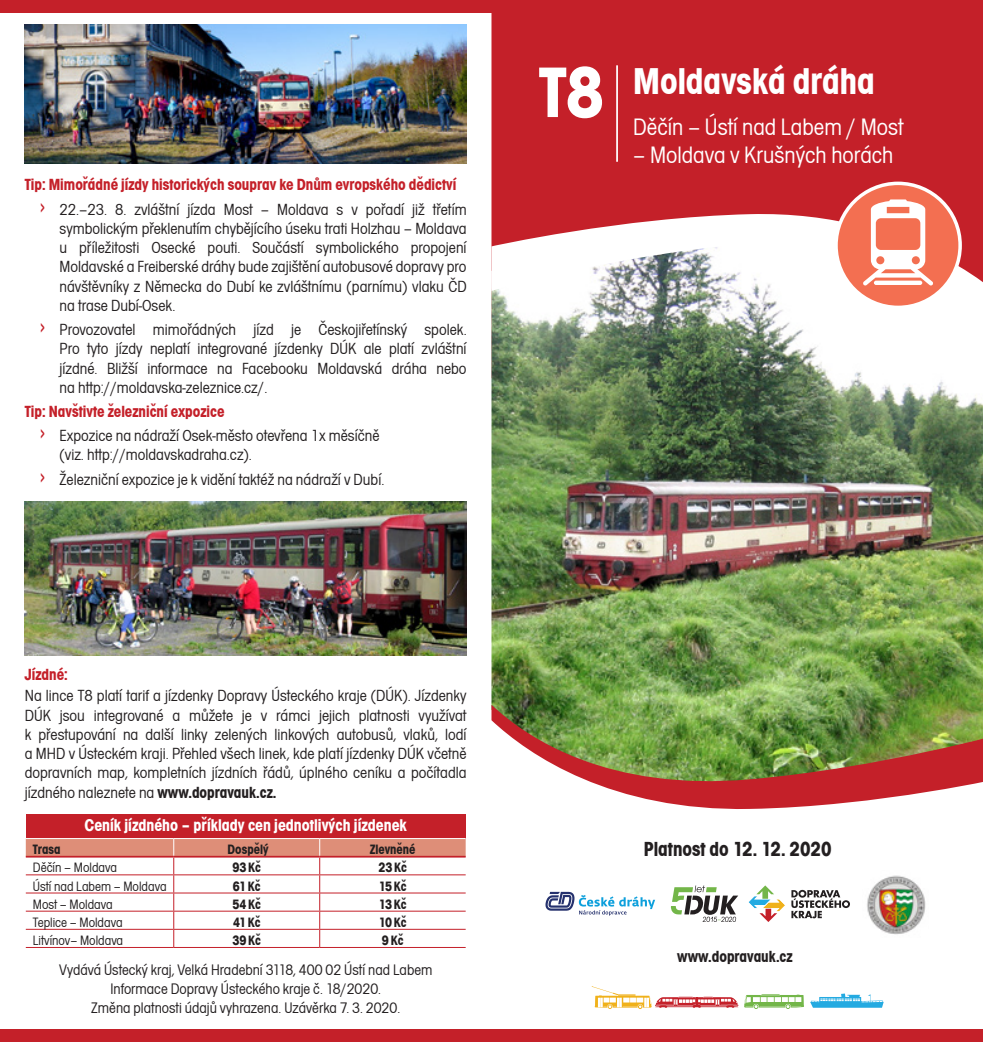
<style>
.page{position:relative;width:983px;height:1042px;background:#fff}
.page>*{position:absolute;margin:0;border:0;box-sizing:border-box;transform-origin:0 0}
.t1{font:700 condensed 74.2px "Avant Garde Gothic Itc TEE";color:#fff}
.t2{font:700 condensed 38.5px "Avant Garde Gothic Itc TEE";color:#fff}
.t3{font:condensed 24.5px "Avant Garde Gothic Itc TEE";color:#fff}
.t4{font:700 condensed 21px "Avant Garde Gothic Itc TEE";color:#231f20}
.t5{font:700 condensed 17.5px "Avant Garde Gothic Itc TEE";color:#fff}
.t6{font:condensed 16.62px/19.2px "Avant Garde Gothic Itc TEE";color:#231f20;text-align:justify}
.t7{font:700 condensed 16.62px/24.2px "Avant Garde Gothic Itc TEE";color:#c42029}
.t8{font:700 condensed 16.62px "Avant Garde Gothic Itc TEE";color:#231f20}
.t9{font:condensed 15.75px/19.2px "Avant Garde Gothic Itc TEE";color:#231f20;text-align:center}
.t10{font:condensed 14px "Avant Garde Gothic Itc TEE";color:#231f20}
.t11{font:700 condensed 14px "Avant Garde Gothic Itc TEE";color:#231f20}
.s1{font-weight:400;font-size:28px}
.s2{font-weight:400;color:#231f20}
.s3{font-size:28px;color:#c42029}
.s4{font-weight:700;color:#c42029}
.s5{font-weight:700}
</style>
<div class="page">
<div style="left:0;top:0;width:982px;height:12px;background:#c42029"></div>
<div style="left:0;top:1029px;width:982px;height:13px;background:#c42029"></div>
<div style="left:26px;top:814px;width:439px;height:24px;background:#c42029"></div>
<svg style="left:26px;top:838px;width:439px;height:109px"></svg>
<hr style="left:26px;top:947px;width:148px;height:1px;background:#c42029">
<hr style="left:174px;top:947px;width:145px;height:1px;background:#c42029">
<hr style="left:319px;top:947px;width:146px;height:1px;background:#c42029">
<hr style="left:26px;top:874px;width:148px;height:1px;background:#c42029">
<hr style="left:174px;top:874px;width:145px;height:1px;background:#c42029">
<hr style="left:319px;top:874px;width:146px;height:1px;background:#c42029">
<div style="left:491px;top:12px;width:491px;height:198px;background:#c42029"></div>
<img style="left:491px;top:320px;width:491px;height:385px">
<svg style="left:744px;top:994px;width:59px;height:15px"></svg>
<svg style="left:591px;top:986px;width:147px;height:23px"></svg>
<svg style="left:810px;top:993px;width:73px;height:15px"></svg>
<img style="left:491px;top:705px;width:491px;height:104px">
<svg style="left:491px;top:210px;width:491px;height:110px"></svg>
<hr style="left:616px;top:65px;width:1px;height:97px;background:#fff">
<svg style="left:748px;top:885px;width:37px;height:37px"></svg>
<svg style="left:791px;top:890px;width:58px;height:28px"></svg>
<svg style="left:545px;top:892px;width:110px;height:23px"></svg>
<img style="left:867px;top:875px;width:59px;height:60px">
<svg style="left:670px;top:885px;width:68px;height:37px"></svg>
<img style="left:25px;top:502px;width:441px;height:154px">
<img style="left:25px;top:25px;width:441px;height:139px">
<div style="left:835px;top:183px;width:124px;height:124px;background:#f36f51;border-radius:50%"></div>
<div style="left:834px;top:182px;width:127px;height:127px;border:4px solid #fff;border-radius:50%"></div>
<svg style="left:863px;top:199px;width:70px;height:86px"></svg>
<p class="t7" style="left:40px;top:173px;width:428px;text-indent:-15px">Tip: Mimořádné jízdy historických souprav ke Dnům evropského dědictví<br><span class="s1">›</span> <span class="s2">22.–23. 8. zvláštní jízda Most – Moldava s v pořadí již třetím</span></p>
<p class="t6" style="left:60px;top:219px;width:408px">symbolickým překlenutím chybějícího úseku trati Holzhau – Moldava u příležitosti Osecké pouti. Součástí symbolického propojení Moldavské a Freiberské dráhy bude zajištění autobusové dopravy pro návštěvníky z Německa do Dubí ke zvláštnímu (parnímu) vlaku ČD na trase Dubí-Osek.</p>
<p class="t6" style="left:60px;top:320px;width:408px;text-indent:-20px"><span class="s3">›</span> Provozovatel mimořádných jízd je Českojiřetínský spolek.<br>Pro tyto jízdy neplatí integrované jízdenky DÚK ale platí zvláštní jízdné. Bližší informace na Facebooku Moldavská dráha nebo na http://moldavska-zeleznice.cz/.</p>
<p class="t6" style="left:40px;top:400px;width:341px;line-height:24.2px;text-indent:-15px"><span class="s4">Tip: Navštivte železniční expozice<br></span><span class="s3">›</span> Expozice na nádraží Osek-město otevřena 1x měsíčně</p>
<p class="t6" style="left:40px;top:443px;width:346px;line-height:24.2px;text-indent:20px">(viz. http://moldavskadraha.cz).<br><span class="s3">›</span> Železniční expozice je k vidění taktéž na nádraží v Dubí.</p>
<p class="t7" style="left:25px;top:662px;width:44px">Jízdné:</p>
<p class="t6" style="left:25px;top:686px;width:443px">Na lince T8 platí tarif a jízdenky Dopravy Ústeckého kraje (DÚK). Jízdenky DÚK jsou integrované a můžete je v rámci jejich platnosti využívat k přestupování na další linky zelených linkových autobusů, vlaků, lodí a MHD v Ústeckém kraji. Přehled všech linek, kde platí jízdenky DÚK včetně dopravních map, kompletních jízdních řádů, úplného ceníku a počítadla jízdného naleznete na <span class="s5">www.dopravauk.cz.</span></p>
<p class="t5" style="left:84px;top:815px;width:324px">Ceník jízdného – příklady cen jednotlivých jízdenek</p>
<p class="t11" style="left:33px;top:841px;width:29px">Trasa</p>
<p class="t11" style="left:227px;top:841px;width:42px">Dospělý</p>
<p class="t11" style="left:370px;top:841px;width:47px">Zlevněné</p>
<p class="t10" style="left:33px;top:860px;width:86px">Děčín – Moldava</p>
<p class="t11" style="left:232px;top:859px;width:30px">93Kč</p>
<p class="t11" style="left:378px;top:859px;width:30px">23Kč</p>
<p class="t10" style="left:33px;top:878px;width:135px">Ústí nad Labem – Moldava</p>
<p class="t11" style="left:233px;top:877px;width:29px">61Kč</p>
<p class="t11" style="left:378px;top:877px;width:29px">15Kč</p>
<p class="t10" style="left:33px;top:896px;width:81px">Most – Moldava</p>
<p class="t11" style="left:232px;top:896px;width:30px">54Kč</p>
<p class="t11" style="left:379px;top:896px;width:29px">13Kč</p>
<p class="t10" style="left:33px;top:914px;width:91px">Teplice – Moldava</p>
<p class="t11" style="left:233px;top:914px;width:29px">41Kč</p>
<p class="t11" style="left:378px;top:914px;width:29px">10Kč</p>
<p class="t10" style="left:33px;top:932px;width:92px">Litvínov– Moldava</p>
<p class="t11" style="left:232px;top:932px;width:30px">39Kč</p>
<p class="t11" style="left:382px;top:932px;width:23px">9Kč</p>
<p class="t9" style="left:59px;top:960px;width:375px">Vydává Ústecký kraj, Velká Hradební 3118, 400 02 Ústí nad Labem<br>Informace Dopravy Ústeckého kraje č. 18/2020.<br>Změna platnosti údajů vyhrazena. Uzávěrka 7. 3. 2020.</p>
<h1 class="t1" style="left:539px;top:49px;width:66px">T8</h1>
<h2 class="t2" style="left:633px;top:58px;width:243px">Moldavská dráha</h2>
<h3 class="t3" style="left:633px;top:113px;width:272px">Děčín – Ústí nad Labem / Most</h3>
<h3 class="t3" style="left:633px;top:141px;width:262px">– Moldava v Krušných horách</h3>
<p class="t4" style="left:643px;top:836px;width:189px">Platnost do 12. 12. 2020</p>
<p class="t8" style="left:677px;top:947px;width:117px">www.dopravauk.cz</p>
</div>
